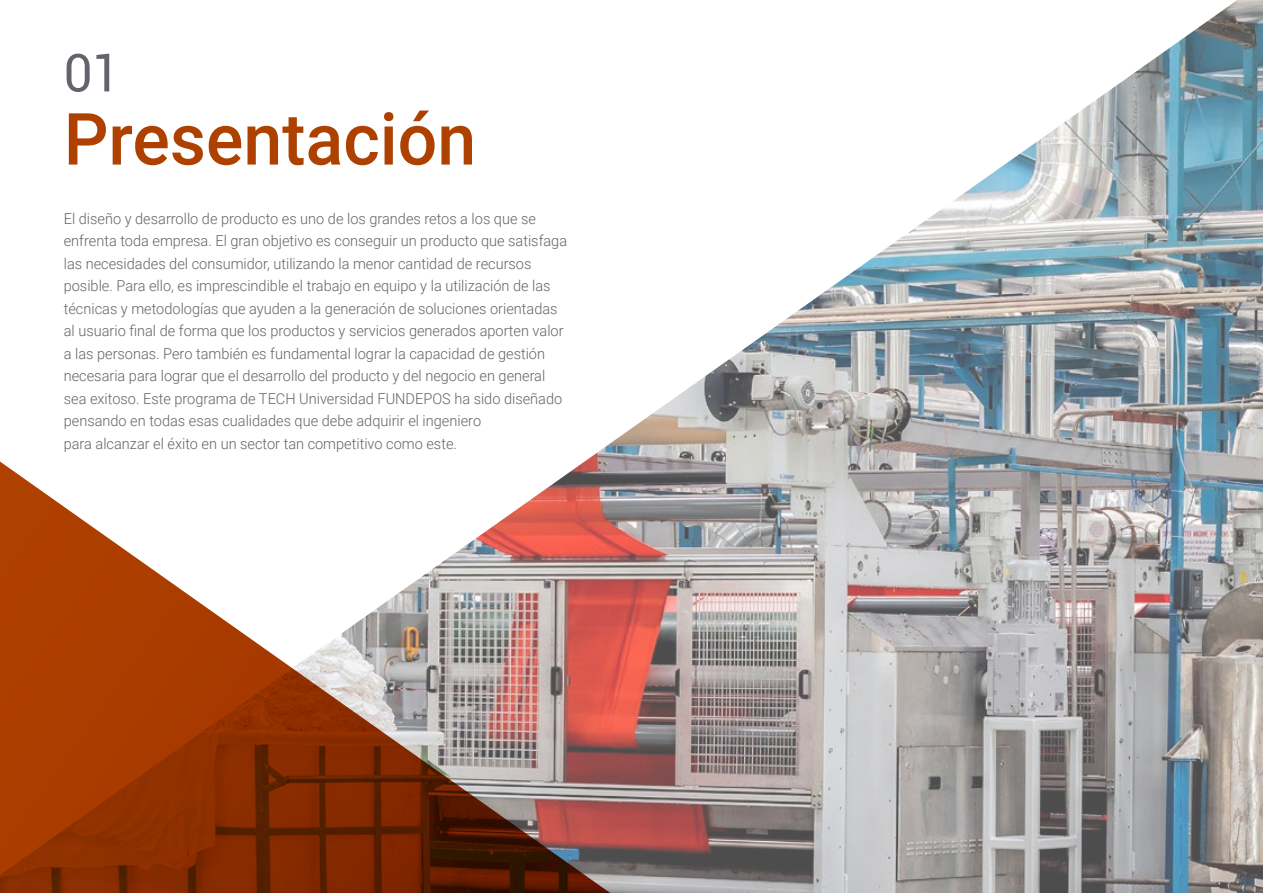
<style>
.page{position:relative;width:1263px;height:893px;background:#fff}
.page>*{position:absolute;margin:0;border:0;box-sizing:border-box;transform-origin:0 0}
.t1{font:500 72px "Roboto";color:#ae4000}
.t2{font:52.5px "Roboto";color:#61646a}
.t3{font:300 15px/22.5px "Roboto";color:#61646a}
</style>
<div class="page">
<img style="left:607px;top:0;width:656px;height:893px">
<svg style="left:0;top:446px;width:640px;height:447px"></svg>
<h2 class="t2" style="left:64px;top:36px;width:58px">01</h2>
<h1 class="t1" style="left:64px;top:89px;width:414px">Presentación</h1>
<p class="t3" style="left:64px;top:207px;width:505px">El diseño y desarrollo de producto es uno de los grandes retos a los que se enfrenta toda empresa. El gran objetivo es conseguir un producto que satisfaga las necesidades del consumidor, utilizando la menor cantidad de recursos posible. Para ello, es imprescindible el trabajo en equipo y la utilización de las técnicas y metodologías que ayuden a la generación de soluciones orientadas al usuario final de forma que los productos y servicios generados aporten valor a las personas. Pero también es fundamental lograr la capacidad de gestión necesaria para lograr que el desarrollo del producto y del negocio en general sea exitoso. Este programa de TECH Universidad FUNDEPOS ha sido diseñado pensando en todas esas cualidades que debe adquirir el ingeniero<br>para alcanzar el éxito en un sector tan competitivo como este.</p>
</div>
